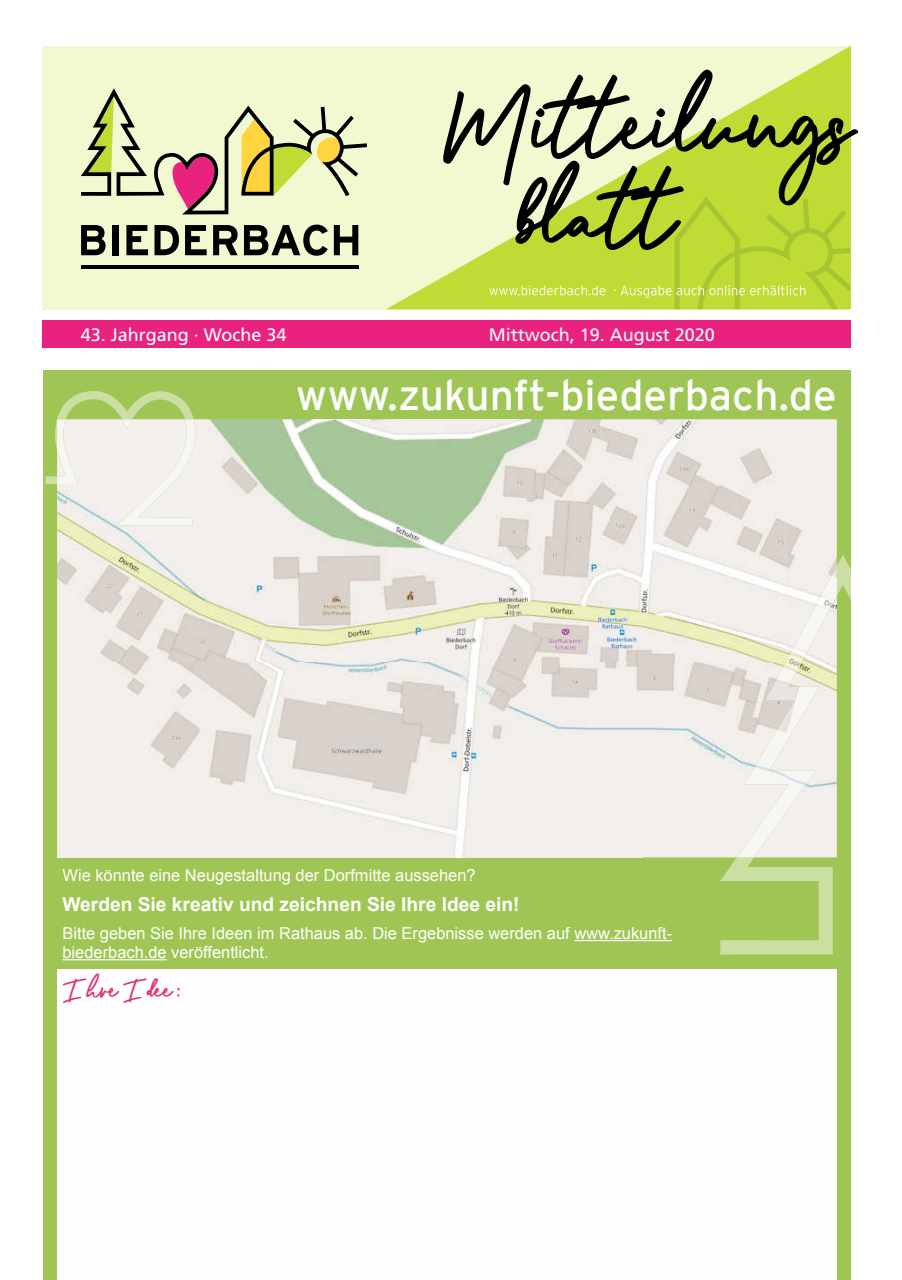
<style>
.page{position:relative;width:902px;height:1280px;background:#fff}
.page>*{position:absolute;margin:0;border:0;box-sizing:border-box;transform-origin:0 0}
.t1{font:42.45px "Interstate";color:#fff}
.t2{font:25.95px "Shellia";color:#dc3477}
.t3{font:700 19.2px "Arial";color:#fff}
.t4{font:18px "Frutiger";color:#fff}
.t5{font:16.5px/19.2px "Arial";color:#fff}
</style>
<div class="page">
<div style="left:43px;top:46px;width:807px;height:263px;background:#f1f9d1"></div>
<hr style="left:81px;top:265px;width:277px;height:4px;background:#000">
<svg style="left:81px;top:225px;width:25px;height:30px"></svg>
<div style="left:112px;top:225px;width:6px;height:30px;background:#000"></div>
<svg style="left:126px;top:225px;width:22px;height:30px"></svg>
<svg style="left:154px;top:225px;width:25px;height:30px"></svg>
<svg style="left:185px;top:225px;width:22px;height:30px"></svg>
<svg style="left:213px;top:225px;width:24px;height:30px"></svg>
<svg style="left:244px;top:225px;width:84px;height:31px"></svg>
<svg style="left:334px;top:225px;width:24px;height:30px"></svg>
<svg style="left:81px;top:88px;width:286px;height:126px"></svg>
<svg style="left:386px;top:46px;width:464px;height:263px"></svg>
<svg style="left:443px;top:69px;width:415px;height:136px"></svg>
<div style="left:43px;top:320px;width:807px;height:28px;background:#e8227e"></div>
<svg style="left:489px;top:160px;width:361px;height:149px;background:#b0c742"></svg>
<div style="left:43px;top:370px;width:807px;height:737px;background:#9fc654"></div>
<div style="left:57px;top:969px;width:779px;height:138px;background:#fefefe"></div>
<img style="left:57px;top:419px;width:779px;height:438px">
<hr style="left:574px;top:940px;width:98px;height:1px;background:#fefefe">
<hr style="left:62px;top:959px;width:105px;height:1px;background:#fefefe">
<svg style="left:45px;top:391px;width:149px;height:93px"></svg>
<img style="left:57px;top:419px;width:138px;height:106px">
<svg style="left:720px;top:555px;width:130px;height:399px"></svg>
<img style="left:736px;top:566px;width:100px;height:291px">
<div style="left:43px;top:1103px;width:808px;height:177px;background:#9fc654"></div>
<div style="left:57px;top:1103px;width:780px;height:177px;background:#fefefe"></div>
<p class="t4" style="left:81px;top:324px;width:207px">43. Jahrgang · Woche 34</p>
<p class="t4" style="left:488px;top:324px;width:228px">Mittwoch, 19. August 2020</p>
<h1 class="t1" style="left:296px;top:371px;width:542px">www.zukunft-biederbach.de</h1>
<p class="t5" style="left:62px;top:866px;width:414px">Wie könnte eine Neugestaltung der Dorfmitte aussehen?</p>
<p class="t3" style="left:62px;top:891px;width:458px">Werden Sie kreativ und zeichnen Sie Ihre Idee ein!</p>
<p class="t5" style="left:62px;top:924px;width:611px">Bitte geben Sie Ihre Ideen im Rathaus ab. Die Ergebnisse werden auf www.zukunft&shy;biederbach.de veröffentlicht.</p>
<h2 class="t2" style="left:62px;top:975px;width:119px">Ihre Idee :</h2>
</div>
